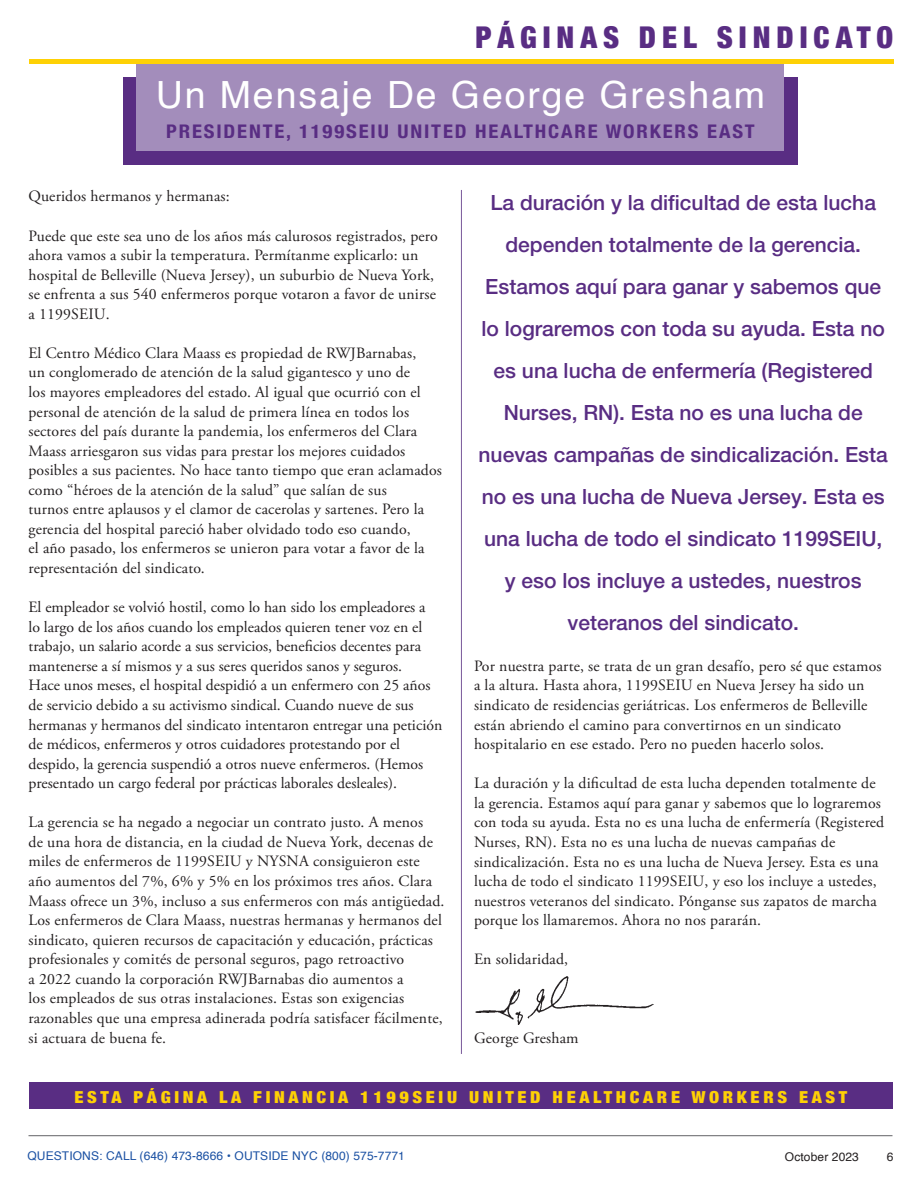
<style>
.page{position:relative;width:918px;height:1188px;background:#fff}
.page>*{position:absolute;margin:0;border:0;box-sizing:border-box;transform-origin:0 0}
.t1{font:37.5px "Helvetica";letter-spacing:.05em;color:#fff}
.t2{font:900 condensed 30px "Helvetica Neue";letter-spacing:.2em;color:#592d83}
.t3{font:500 21px/42px "Helvetica Neue";color:#592d83;text-align:center}
.t4{font:700 condensed 18.75px "Helvetica Neue";letter-spacing:.09em;color:#592d83;scale:1.1 1}
.t5{font:900 condensed 16.5px "Helvetica Neue";letter-spacing:.2em;color:#fed105;scale:1.1 1}
.t6{font:15.75px/19.5px "Adobe Garamond Pro";letter-spacing:.01em;color:#231f20}
.t7{font:12px "Helvetica";letter-spacing:.01em;color:#1b51a3}
.t8{font:12px "Helvetica";letter-spacing:.01em;color:#231f20}
</style>
<div class="page">
<hr style="left:28px;top:1135px;width:864px;height:1px;background:#636366">
<div style="left:29px;top:1082px;width:864px;height:27px;background:#592d83"></div>
<div style="left:123px;top:77px;width:675px;height:87px;background:#592d83"></div>
<div style="left:136px;top:63px;width:648px;height:88px;background:#a38dbb"></div>
<hr style="left:29px;top:59px;width:864px;height:4px;background:#fed105">
<hr style="left:461px;top:190px;width:1px;height:864px;background:#785899">
<img style="left:475px;top:976px;width:179px;height:49px">
<p class="t2" style="left:475px;top:13px;width:419px">PÁGINAS DEL SINDICATO</p>
<p class="t1" style="left:156px;top:66px;width:611px">Un Mensaje De George Gresham</p>
<p class="t4" style="left:166px;top:116px;width:537px">PRESIDENTE, 1199SEIU UNITED HEALTHCARE WORKERS EAST</p>
<p class="t6" style="left:28px;top:187px;width:203px">Queridos hermanos y hermanas:</p>
<p class="t6" style="left:28px;top:226px;width:411px">Puede que este sea uno de los años más calurosos registrados, pero ahora vamos a subir la temperatura. Permítanme explicarlo: un hospital de Belleville (Nueva Jersey), un suburbio de Nueva York, se enfrenta a sus 540 enfermeros porque votaron a favor de unirse a 1199SEIU.</p>
<p class="t6" style="left:28px;top:344px;width:415px">El Centro Médico Clara Maass es propiedad de RWJBarnabas,<br>un conglomerado de atención de la salud gigantesco y uno de<br>los mayores empleadores del estado. Al igual que ocurrió con el personal de atención de la salud de primera línea en todos los sectores del país durante la pandemia, los enfermeros del Clara Maass arriesgaron sus vidas para prestar los mejores cuidados posibles a sus pacientes. No hace tanto tiempo que eran aclamados como “héroes de la atención de la salud” que salían de sus<br>turnos entre aplausos y el clamor de cacerolas y sartenes. Pero la gerencia del hospital pareció haber olvidado todo eso cuando,<br>el año pasado, los enfermeros se unieron para votar a favor de la representación del sindicato.</p>
<p class="t6" style="left:28px;top:598px;width:415px">El empleador se volvió hostil, como lo han sido los empleadores a<br>lo largo de los años cuando los empleados quieren tener voz en el trabajo, un salario acorde a sus servicios, beneficios decentes para mantenerse a sí mismos y a sus seres queridos sanos y seguros.<br>Hace unos meses, el hospital despidió a un enfermero con 25 años de servicio debido a su activismo sindical. Cuando nueve de sus hermanas y hermanos del sindicato intentaron entregar una petición de médicos, enfermeros y otros cuidadores protestando por el despido, la gerencia suspendió a otros nueve enfermeros. (Hemos presentado un cargo federal por prácticas laborales desleales).</p>
<p class="t6" style="left:28px;top:813px;width:418px">La gerencia se ha negado a negociar un contrato justo. A menos<br>de una hora de distancia, en la ciudad de Nueva York, decenas de miles de enfermeros de 1199SEIU y NYSNA consiguieron este año aumentos del 7%, 6% y 5% en los próximos tres años. Clara Maass ofrece un 3%, incluso a sus enfermeros con más antigüedad.<br>Los enfermeros de Clara Maass, nuestras hermanas y hermanos del sindicato, quieren recursos de capacitación y educación, prácticas profesionales y comités de personal seguros, pago retroactivo<br>a 2022 cuando la corporación RWJBarnabas dio aumentos a<br>los empleados de sus otras instalaciones. Estas son exigencias razonables que una empresa adinerada podría satisfacer fácilmente, si actuara de buena fe.</p>
<p class="t3" style="left:479px;top:182px;width:411px">La duración y la dificultad de esta lucha dependen totalmente de la gerencia.<br>Estamos aquí para ganar y sabemos que lo lograremos con toda su ayuda. Esta no es una lucha de enfermería (Registered Nurses, RN). Esta no es una lucha de nuevas campañas de sindicalización. Esta no es una lucha de Nueva Jersey. Esta es una lucha de todo el sindicato 1199SEIU, y eso los incluye a ustedes, nuestros veteranos del sindicato.</p>
<p class="t6" style="left:474px;top:657px;width:409px">Por nuestra parte, se trata de un gran desafío, pero sé que estamos a la altura. Hasta ahora, 1199SEIU en Nueva Jersey ha sido un sindicato de residencias geriátricas. Los enfermeros de Belleville están abriendo el camino para convertirnos en un sindicato hospitalario en ese estado. Pero no pueden hacerlo solos.</p>
<p class="t6" style="left:474px;top:774px;width:412px">La duración y la dificultad de esta lucha dependen totalmente de la gerencia. Estamos aquí para ganar y sabemos que lo lograremos con toda su ayuda. Esta no es una lucha de enfermería (Registered Nurses, RN). Esta no es una lucha de nuevas campañas de sindicalización. Esta no es una lucha de Nueva Jersey. Esta es una lucha de todo el sindicato 1199SEIU, y eso los incluye a ustedes, nuestros veteranos del sindicato. Pónganse sus zapatos de marcha porque los llamaremos. Ahora no nos pararán.</p>
<p class="t6" style="left:474px;top:950px;width:96px">En solidaridad,</p>
<p class="t6" style="left:474px;top:1028px;width:106px">George Gresham</p>
<p class="t5" style="left:74px;top:1084px;width:704px">ESTA PÁGINA LA FINANCIA 1199SEIU UNITED HEALTHCARE WORKERS EAST</p>
<p class="t7" style="left:27px;top:1147px;width:379px">QUESTIONS: CALL (646) 473-8666 • OUTSIDE NYC (800) 575-7771</p>
<p class="t8" style="left:785px;top:1148px;width:76px">October 2023</p>
<p class="t8" style="left:887px;top:1148px;width:8px">6</p>
</div>
